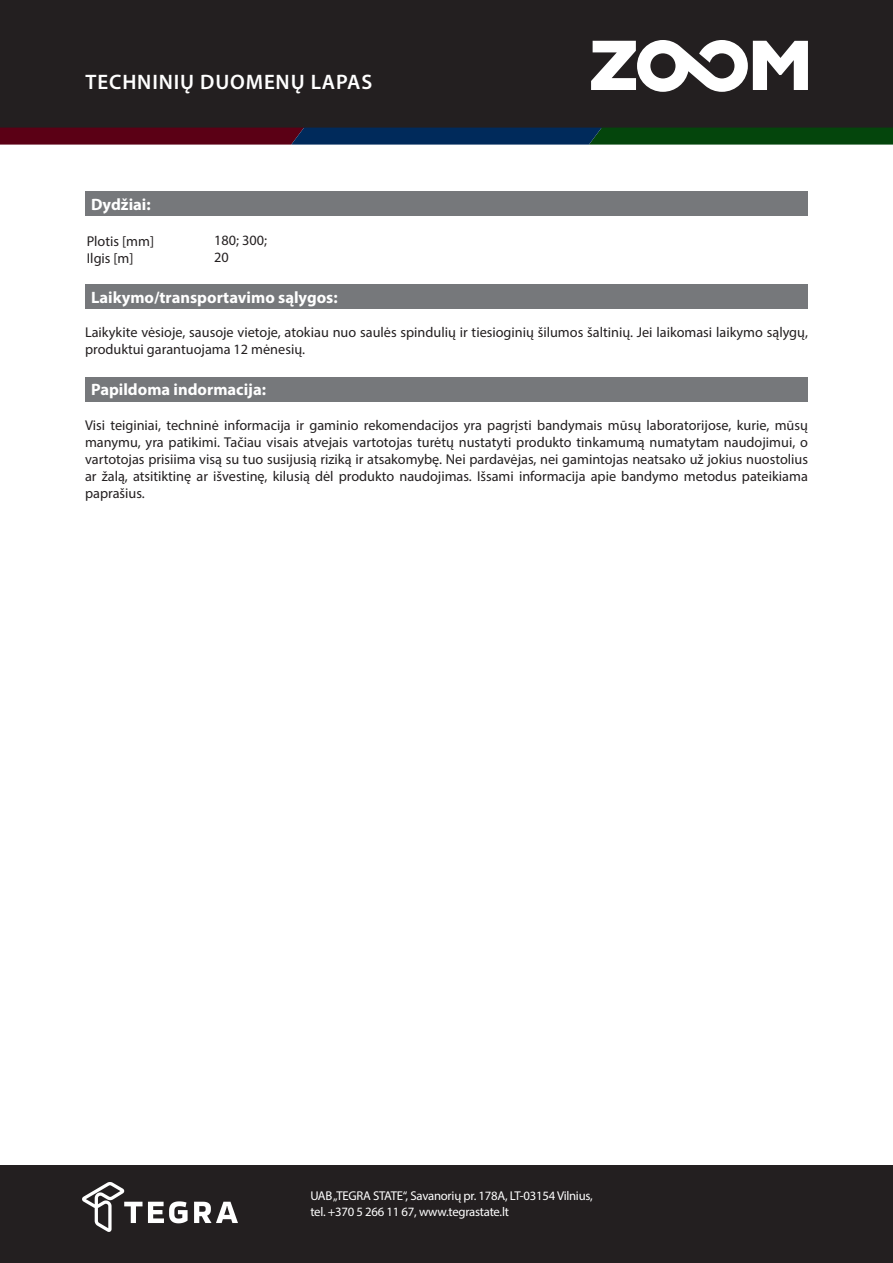
<style>
.page{position:relative;width:893px;height:1263px;background:#fff}
.page>*{position:absolute;margin:0;border:0;box-sizing:border-box;transform-origin:0 0}
.t1{font:600 21px "Myriad Pro";letter-spacing:.04em;color:#fff}
.Tekstas_paprastas{font:700 16.5px "Myriad Pro";color:#fff}
.Tekstas_paprastas-2{font:14.25px/17.1px "Myriad Pro";color:#231f20}
.t2{font:12.75px/15.3px "Myriad Pro";letter-spacing:-.02em;color:#fff}
</style>
<div class="page">
<div style="left:0;top:0;width:893px;height:128px;background:#231f20"></div>
<svg style="left:0;top:128px;width:893px;height:17px;background:#252a2e"></svg>
<svg style="left:591px;top:40px;width:217px;height:52px"></svg>
<div style="left:85px;top:191px;width:723px;height:25px;background:#76787b"></div>
<div style="left:85px;top:284px;width:723px;height:24px;background:#76787b"></div>
<div style="left:85px;top:377px;width:723px;height:24px;background:#76787b"></div>
<div style="left:0;top:1165px;width:893px;height:98px;background:#231f20"></div>
<img style="left:82px;top:1182px;width:155px;height:49px">
<h1 class="t1" style="left:86px;top:69px;width:288px">TECHNINIŲ DUOMENŲ LAPAS</h1>
<p class="Tekstas_paprastas" style="left:91px;top:193px;width:61px">Dydžiai:</p>
<p class="Tekstas_paprastas-2" style="left:87px;top:232px;width:69px">Plotis [mm]<br>Ilgis [m]</p>
<p class="Tekstas_paprastas-2" style="left:214px;top:231px;width:54px">180; 300;</p>
<p class="Tekstas_paprastas-2" style="left:214px;top:249px;width:16px">20</p>
<p class="Tekstas_paprastas" style="left:91px;top:286px;width:248px">Laikymo/transportavimo sąlygos:</p>
<p class="Tekstas_paprastas-2" style="left:85px;top:323px;width:724px">Laikykite vėsioje, sausoje vietoje, atokiau nuo saulės spindulių ir tiesioginių šilumos šaltinių. Jei laikomasi laikymo sąlygų, produktui garantuojama 12 mėnesių.</p>
<p class="Tekstas_paprastas" style="left:91px;top:379px;width:176px">Papildoma indormacija:</p>
<p class="Tekstas_paprastas-2" style="left:85px;top:416px;width:724px;text-align:justify">Visi teiginiai, techninė informacija ir gaminio rekomendacijos yra pagrįsti bandymais mūsų laboratorijose, kurie, mūsų manymu, yra patikimi. Tačiau visais atvejais vartotojas turėtų nustatyti produkto tinkamumą numatytam naudojimui, o vartotojas prisiima visą su tuo susijusią riziką ir atsakomybę. Nei pardavėjas, nei gamintojas neatsako už jokius nuostolius ar žalą, atsitiktinę ar išvestinę, kilusią dėl produkto naudojimas. Išsami informacija apie bandymo metodus pateikiama paprašius.</p>
<p class="t2" style="left:310px;top:1188px;width:284px">UAB „TEGRA STATE“, Savanorių pr. 178A, LT-03154 Vilnius, tel. +370 5 266 11 67, www.tegrastate.lt</p>
</div>
